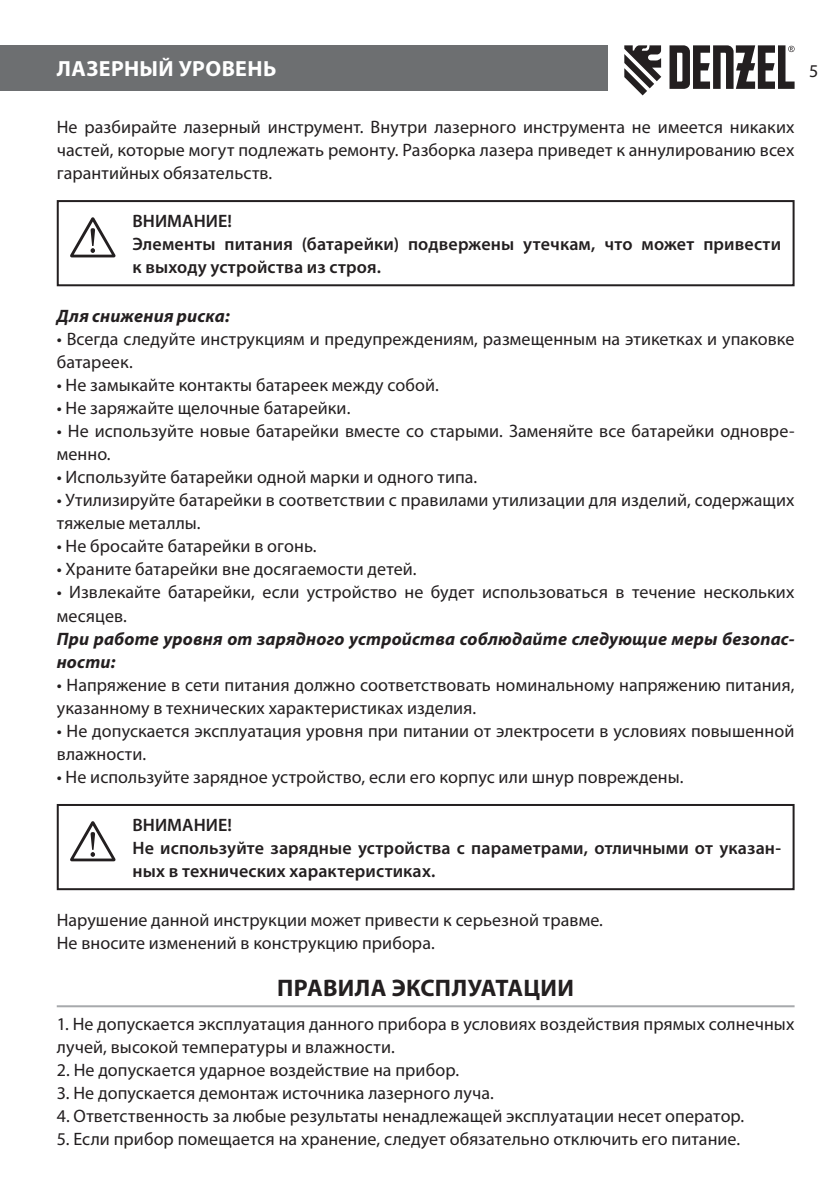
<style>
.page{position:relative;width:840px;height:1191px;background:#fff}
.page>*{position:absolute;margin:0;border:0;box-sizing:border-box;transform-origin:0 0}
.t1{font:700 24px "Myriad Pro";letter-spacing:-.01em;color:#231f20}
.t2{font:700 22px "Myriad Pro";letter-spacing:.015em;color:#fff}
.t3{font:18px/23px "Myriad Pro";letter-spacing:.005em;color:#231f20}
.t4{font:600 18px/23px "Myriad Pro";letter-spacing:.01em;color:#231f20}
.t5{font:italic 700 18px/23px "Myriad Pro";letter-spacing:.01em;color:#231f20}
</style>
<div class="page">
<div style="left:0;top:45px;width:607px;height:46px;background:#6d6f71"></div>
<svg style="left:624px;top:45px;width:37px;height:50px"></svg>
<svg style="left:669px;top:45px;width:125px;height:44px"></svg>
<hr style="left:57px;top:1005px;width:737px;height:2px;background:#a7a9ac">
<svg style="left:70px;top:217px;width:45px;height:40px"></svg>
<div style="left:57px;top:200px;width:737px;height:86px;border:2px solid #231f20"></div>
<svg style="left:70px;top:821px;width:45px;height:40px"></svg>
<div style="left:57px;top:804px;width:737px;height:86px;border:2px solid #231f20"></div>
<p class="t2" style="left:57px;top:55px;width:221px">Лазерный уровень</p>
<p class="t3" style="left:808px;top:59px;width:11px">5</p>
<p class="t3" style="left:57px;top:115px;width:738px;text-align:justify">Не разбирайте лазерный инструмент. Внутри лазерного инструмента не имеется никаких частей, которые могут подлежать ремонту. Разборка лазера приведет к аннулированию всех гарантийных обязательств.</p>
<p class="t4" style="left:132px;top:209px;width:649px">ВНИМАНИЕ!<br>Элементы питания (батарейки) подвержены утечкам, что может привести к выходу устройства из строя.</p>
<p class="t5" style="left:57px;top:304px;width:174px">Для снижения риска:</p>
<p class="t3" style="left:57px;top:327px;width:738px">• Всегда следуйте инструкциям и предупреждениям, размещенным на этикетках и упаковке батареек.</p>
<p class="t3" style="left:57px;top:373px;width:383px">• Не замыкайте контакты батареек между собой.</p>
<p class="t3" style="left:57px;top:396px;width:295px">• Не заряжайте щелочные батарейки.</p>
<p class="t3" style="left:57px;top:419px;width:739px">• Не используйте новые батарейки вместе со старыми. Заменяйте все батарейки одновре&shy;менно.</p>
<p class="t3" style="left:57px;top:465px;width:422px">• Используйте батарейки одной марки и одного типа.</p>
<p class="t3" style="left:57px;top:488px;width:738px">• Утилизируйте батарейки в соответствии с правилами утилизации для изделий, содержащих тяжелые металлы.</p>
<p class="t3" style="left:57px;top:534px;width:261px">• Не бросайте батарейки в огонь.</p>
<p class="t3" style="left:57px;top:557px;width:361px">• Храните батарейки вне досягаемости детей.</p>
<p class="t3" style="left:57px;top:580px;width:738px">• Извлекайте батарейки, если устройство не будет использоваться в течение нескольких месяцев.</p>
<p class="t5" style="left:57px;top:626px;width:739px">При работе уровня от зарядного устройства соблюдайте следующие меры безопас&shy;ности:</p>
<p class="t3" style="left:57px;top:672px;width:738px">• Напряжение в сети питания должно соответствовать номинальному напряжению питания, указанному в технических характеристиках изделия.</p>
<p class="t3" style="left:57px;top:718px;width:738px">• Не допускается эксплуатация уровня при питании от электросети в условиях повышенной влажности.</p>
<p class="t3" style="left:57px;top:764px;width:628px">• Не используйте зарядное устройство, если его корпус или шнур повреждены.</p>
<p class="t4" style="left:132px;top:813px;width:649px">ВНИМАНИЕ!<br>Не используйте зарядные устройства с параметрами, отличными от указан&shy;ных в технических характеристиках.</p>
<p class="t3" style="left:57px;top:908px;width:547px">Нарушение данной инструкции может привести к серьезной травме.<br>Не вносите изменений в конструкцию прибора.</p>
<h1 class="t1" style="left:277px;top:972px;width:47px">ПРАВИЛА</h1>
<h1 class="t1" style="left:391px;top:972px;width:165px">ЭКСПЛУАТАЦИИ</h1>
<p class="t3" style="left:57px;top:1012px;width:738px">1. Не допускается эксплуатация данного прибора в условиях воздействия прямых солнечных лучей, высокой температуры и влажности.</p>
<p class="t3" style="left:57px;top:1058px;width:403px">2. Не допускается ударное воздействие на прибор.</p>
<p class="t3" style="left:57px;top:1081px;width:438px">3. Не допускается демонтаж источника лазерного луча.</p>
<p class="t3" style="left:57px;top:1104px;width:688px">4. Ответственность за любые результаты ненадлежащей эксплуатации несет оператор.</p>
<p class="t3" style="left:57px;top:1127px;width:684px">5. Если прибор помещается на хранение, следует обязательно отключить его питание.</p>
</div>
